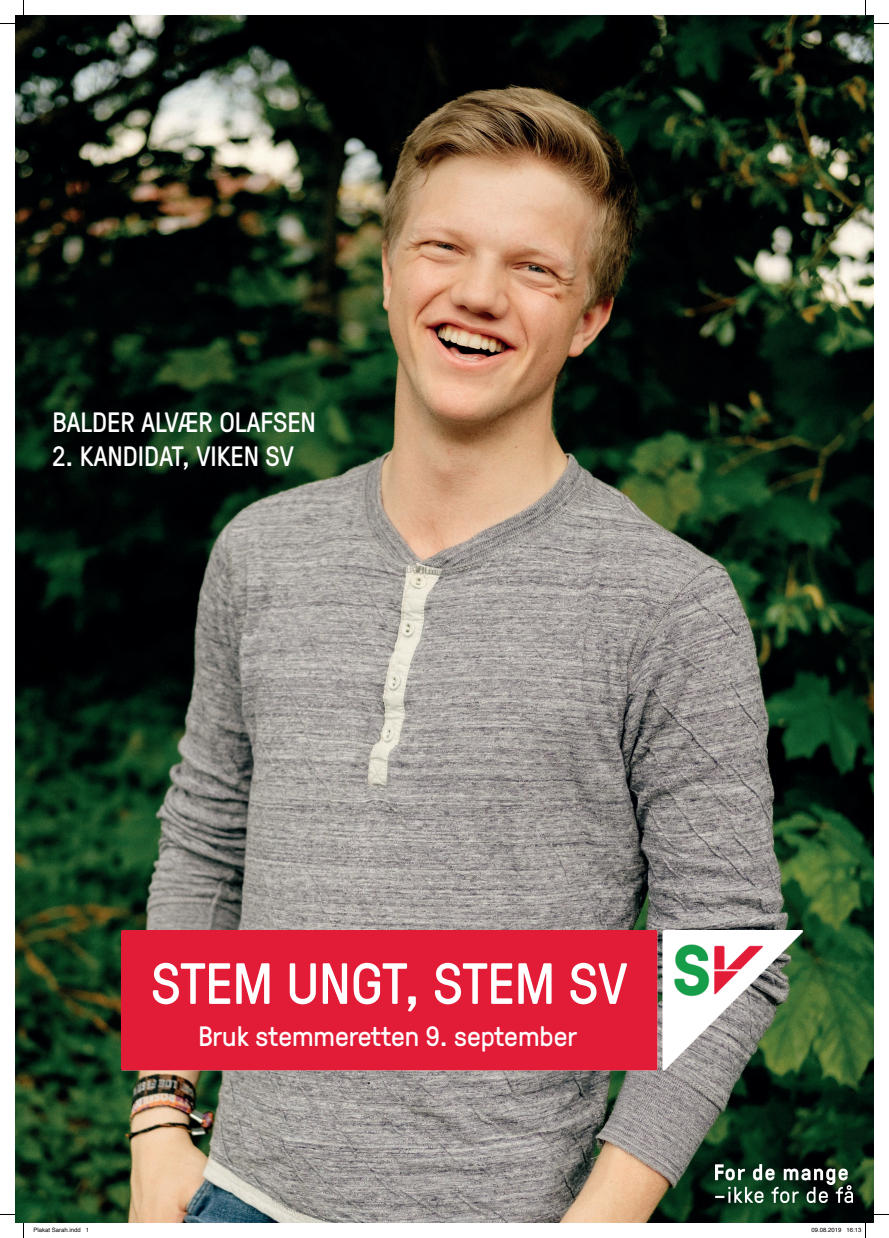
<style>
.page{position:relative;width:889px;height:1238px;background:#fff}
.page>*{position:absolute;margin:0;border:0;box-sizing:border-box;transform-origin:0 0}
.t1{font:58px "GT Pressura";color:#fff}
.t2{font:28px "GT Pressura";color:#fff}
.t3{font:6px "Helvetica";color:#000}
</style>
<div class="page">
<img style="left:15px;top:15px;width:859px;height:1208px">
<img style="left:121px;top:930px;width:681px;height:152px">
<img style="left:716px;top:1164px;width:136px;height:38px">
<svg style="left:0;top:23px;width:15px;height:1px"></svg>
<svg style="left:874px;top:23px;width:15px;height:1px"></svg>
<svg style="left:0;top:1214px;width:15px;height:1px"></svg>
<svg style="left:874px;top:1214px;width:15px;height:1px"></svg>
<svg style="left:23px;top:0;width:1px;height:15px"></svg>
<svg style="left:23px;top:1223px;width:1px;height:15px"></svg>
<svg style="left:865px;top:0;width:1px;height:15px"></svg>
<svg style="left:865px;top:1223px;width:1px;height:15px"></svg>
<p class="t2" style="left:53px;top:403px;width:265px">BALDER ALVÆR OLAFSEN</p>
<p class="t2" style="left:53px;top:436px;width:243px">2. KANDIDAT, VIKEN SV</p>
<h1 class="t1" style="left:151px;top:942px;width:478px">STEM UNGT, STEM SV</h1>
<p class="t2" style="left:198px;top:1016px;width:380px">Bruk stemmeretten 9. september</p>
<p class="t3" style="left:34px;top:1225px;width:57px">Plakat Sarah.indd 1</p>
<p class="t3" style="left:811px;top:1225px;width:52px">09.08.2019 16:13</p>
</div>
